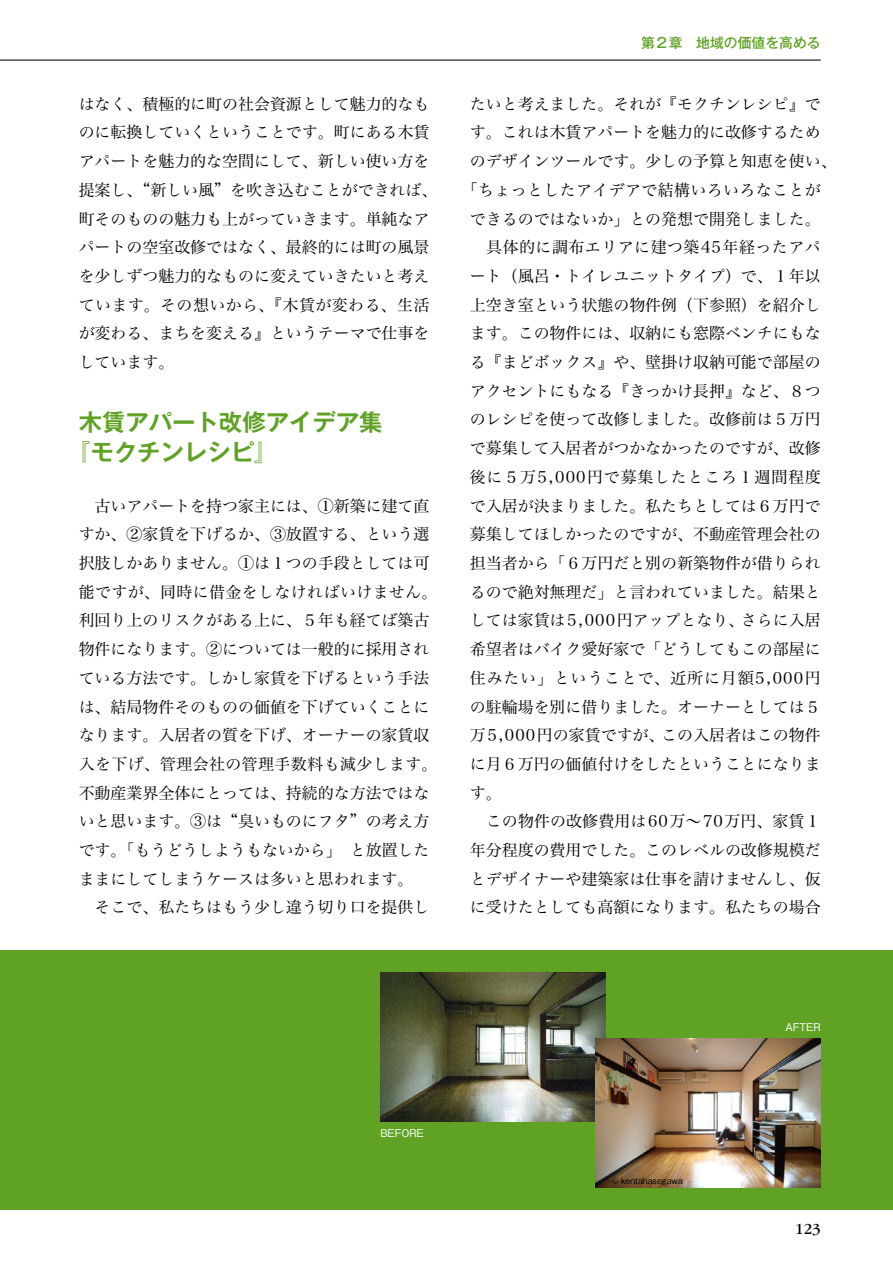
<style>
.page{position:relative;width:893px;height:1263px;background:#fff}
.page>*{position:absolute;margin:0;border:0;box-sizing:border-box;transform-origin:0 0}
.t1{font:700 23.4px/29.7px "Gothic MB101 Pro De";color:#5fa224}
.t2{font:15.9px/28.7px "Hira Min Pro W3";color:#000}
.t3{font:15.9px "Hira Min Pro W3";letter-spacing:.05em;color:#000}
.t4{font:15.9px "Hira Min Pro W3";letter-spacing:.055em;color:#000}
.t5{font:15.9px "Hira Min Pro W3";letter-spacing:.025em;color:#000}
.t6{font:15.9px "Hira Min Pro W3";letter-spacing:.03em;color:#000}
.t7{font:15.9px "ITC Garamond Std";color:#000}
.t8{font:500 13.8px "Gothic MB101 Pro";color:#5fa224}
.t9{font:500 10.65px "Gothic BBB Pro";letter-spacing:-.005em;color:#fff}
.t10{font:500 8.55px "Gothic BBB Pro";letter-spacing:.015em;color:#000}
</style>
<div class="page">
<div style="left:0;top:950px;width:893px;height:260px;background:#5fa224"></div>
<hr style="left:0;top:60px;width:821px;height:1px;background:#000">
<img style="left:381px;top:973px;width:225px;height:148px">
<img style="left:595px;top:1039px;width:226px;height:148px">
<p class="t2" style="left:79px;top:88px;width:360px">はなく、積極的に町の社会資源として魅力的なものに転換していくということです。町にある木賃アパートを魅力的な空間にして、新しい使い方を提案し、“新しい風”を吹き込むことができれば、町そのものの魅力も上がっていきます。単純なアパートの空室改修ではなく、最終的には町の風景を少しずつ魅力的なものに変えていきたいと考えています。その想いから、『木賃が変わる、生活が変わる、まちを変える』というテーマで仕事をしています。</p>
<h1 class="t1" style="left:67px;top:405px;width:317px;text-indent:12px">木賃アパート改修アイデア集『モクチンレシピ』</h1>
<p class="t2" style="left:79px;top:490px;width:360px">　古いアパートを持つ家主には、①新築に建て直すか、②家賃を下げるか、③放置する、という選択肢しかありません。①は１つの手段としては可能ですが、同時に借金をしなければいけません。利回り上のリスクがある上に、５年も経てば築古物件になります。②については一般的に採用されている方法です。しかし家賃を下げるという手法は、結局物件そのものの価値を下げていくことになります。入居者の質を下げ、オーナーの家賃収入を下げ、管理会社の管理手数料も減少します。不動産業界全体にとっては、持続的な方法ではないと思います。③は“臭いものにフタ”の考え方です。「もうどうしようもないから」　と放置したままにしてしまうケースは多いと思われます。<br>　そこで、私たちはもう少し違う切り口を提供し</p>
<p class="t8" style="left:641px;top:32px;width:181px">第２章　地域の価値を高める</p>
<p class="t2" style="left:470px;top:88px;width:352px">たいと考えました。それが『モクチンレシピ』で</p>
<p class="t2" style="left:470px;top:117px;width:352px">す。これは木賃アパートを魅力的に改修するため</p>
<p class="t2" style="left:470px;top:145px;width:368px">のデザインツールです。少しの予算と知恵を使い、</p>
<p class="t5" style="left:462px;top:176px;width:360px">「ちょっとしたアイデアで結構いろいろなことが</p>
<p class="t2" style="left:470px;top:203px;width:352px">できるのではないか」との発想で開発しました。</p>
<p class="t6" style="left:470px;top:234px;width:352px">　具体的に調布エリアに建つ築45年経ったアパ</p>
<p class="t2" style="left:470px;top:260px;width:352px">ート（風呂・トイレユニットタイプ）で、１年以</p>
<p class="t2" style="left:470px;top:289px;width:352px">上空き室という状態の物件例（下参照）を紹介し</p>
<p class="t2" style="left:470px;top:318px;width:352px">ます。この物件には、収納にも窓際ベンチにもな</p>
<p class="t2" style="left:470px;top:346px;width:352px">る『まどボックス』や、壁掛け収納可能で部屋の</p>
<p class="t2" style="left:470px;top:375px;width:352px">アクセントにもなる『きっかけ長押』など、８つ</p>
<p class="t2" style="left:470px;top:404px;width:352px">のレシピを使って改修しました。改修前は５万円</p>
<p class="t2" style="left:470px;top:432px;width:352px">で募集して入居者がつかなかったのですが、改修</p>
<p class="t3" style="left:470px;top:463px;width:352px">後に５万5,000円で募集したところ１週間程度</p>
<p class="t2" style="left:470px;top:490px;width:352px">で入居が決まりました。私たちとしては６万円で</p>
<p class="t2" style="left:470px;top:518px;width:352px">募集してほしかったのですが、不動産管理会社の</p>
<p class="t2" style="left:470px;top:547px;width:352px">担当者から「６万円だと別の新築物件が借りられ</p>
<p class="t2" style="left:470px;top:576px;width:352px">るので絶対無理だ」と言われていました。結果と</p>
<p class="t2" style="left:470px;top:605px;width:352px">しては家賃は5,000円アップとなり、さらに入居</p>
<p class="t2" style="left:470px;top:633px;width:352px">希望者はバイク愛好家で「どうしてもこの部屋に</p>
<p class="t4" style="left:470px;top:664px;width:352px">住みたい」ということで、近所に月額5,000円</p>
<p class="t2" style="left:470px;top:691px;width:352px">の駐輪場を別に借りました。オーナーとしては５</p>
<p class="t2" style="left:470px;top:719px;width:352px">万5,000円の家賃ですが、この入居者はこの物件</p>
<p class="t2" style="left:470px;top:748px;width:352px">に月６万円の価値付けをしたということになりま</p>
<p class="t2" style="left:470px;top:777px;width:33px">す。</p>
<p class="t2" style="left:470px;top:805px;width:352px">　この物件の改修費用は60万～70万円、家賃１</p>
<p class="t2" style="left:470px;top:834px;width:352px">年分程度の費用でした。このレベルの改修規模だ</p>
<p class="t2" style="left:470px;top:863px;width:352px">とデザイナーや建築家は仕事を請けませんし、仮</p>
<p class="t2" style="left:470px;top:892px;width:352px">に受けたとしても高額になります。私たちの場合</p>
<p class="t9" style="left:380px;top:1125px;width:45px">BEFORE</p>
<p class="t10" style="left:611px;top:1173px;width:73px">© kentahasegawa</p>
<p class="t9" style="left:786px;top:1018px;width:37px">AFTER</p>
<p class="t7" style="left:795px;top:1220px;width:27px">123</p>
</div>
